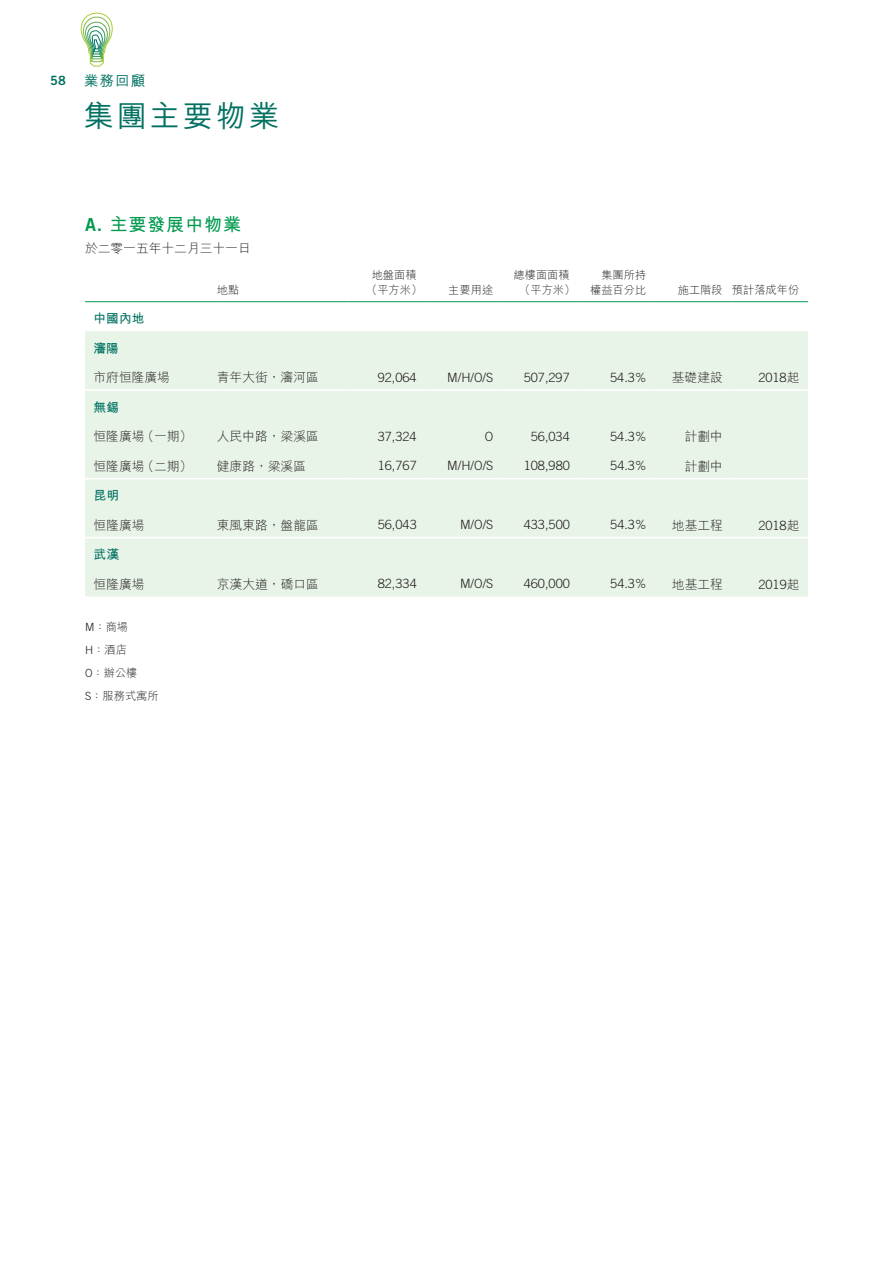
<style>
.page{position:relative;width:893px;height:1263px;background:#fff}
.page>*{position:absolute;margin:0;border:0;box-sizing:border-box;transform-origin:0 0}
.t1{font:500 30px "M Hei HK";letter-spacing:.1em;color:#007161}
.t2{font:700 18px "M Hei HK";letter-spacing:.05em;color:#00994e}
.t3{font:500 14.25px "M Hei HK";color:#007161}
.t4{font:300 12.75px "Trade Gothic LT Std";color:#231f20}
.t5{font:300 12.75px "M Hei HK";color:#231f20}
.t6{font:700 12.75px "M Hei HK";color:#007161}
.t7{font:12.75px "Trade Gothic LT Std Bd 2";color:#007161}
.t8{font:300 11.25px/15px "M Hei HK";color:#231f20;text-align:center}
.s1{font-family:"Trade Gothic LT Std Bd 2";font-weight:400}
.s2{font-family:"M Hei HK"}
.s3{font-family:"Trade Gothic LT Std"}
</style>
<div class="page">
<svg style="left:80px;top:12px;width:33px;height:55px"></svg>
<div style="left:85px;top:331px;width:723px;height:265px;background:#e9f4e8"></div>
<hr style="left:85px;top:389px;width:132px;height:2px;background:#fff">
<hr style="left:217px;top:389px;width:132px;height:2px;background:#fff">
<hr style="left:349px;top:389px;width:76px;height:2px;background:#fff">
<hr style="left:425px;top:389px;width:77px;height:2px;background:#fff">
<hr style="left:502px;top:389px;width:76px;height:2px;background:#fff">
<hr style="left:578px;top:389px;width:77px;height:2px;background:#fff">
<hr style="left:655px;top:389px;width:76px;height:2px;background:#fff">
<hr style="left:731px;top:389px;width:77px;height:2px;background:#fff">
<hr style="left:85px;top:478px;width:132px;height:1px;background:#fff">
<hr style="left:217px;top:478px;width:132px;height:1px;background:#fff">
<hr style="left:349px;top:478px;width:76px;height:1px;background:#fff">
<hr style="left:425px;top:478px;width:77px;height:1px;background:#fff">
<hr style="left:502px;top:478px;width:76px;height:1px;background:#fff">
<hr style="left:578px;top:478px;width:77px;height:1px;background:#fff">
<hr style="left:655px;top:478px;width:76px;height:1px;background:#fff">
<hr style="left:731px;top:478px;width:77px;height:1px;background:#fff">
<hr style="left:85px;top:537px;width:132px;height:1px;background:#fff">
<hr style="left:217px;top:537px;width:132px;height:1px;background:#fff">
<hr style="left:349px;top:537px;width:76px;height:1px;background:#fff">
<hr style="left:425px;top:537px;width:77px;height:1px;background:#fff">
<hr style="left:502px;top:537px;width:76px;height:1px;background:#fff">
<hr style="left:578px;top:537px;width:77px;height:1px;background:#fff">
<hr style="left:655px;top:537px;width:76px;height:1px;background:#fff">
<hr style="left:731px;top:537px;width:77px;height:1px;background:#fff">
<hr style="left:85px;top:301px;width:132px;height:1px;background:#00994e">
<hr style="left:217px;top:301px;width:132px;height:1px;background:#00994e">
<hr style="left:349px;top:301px;width:76px;height:1px;background:#00994e">
<hr style="left:425px;top:301px;width:77px;height:1px;background:#00994e">
<hr style="left:502px;top:301px;width:76px;height:1px;background:#00994e">
<hr style="left:578px;top:301px;width:77px;height:1px;background:#00994e">
<hr style="left:655px;top:301px;width:76px;height:1px;background:#00994e">
<hr style="left:731px;top:301px;width:77px;height:1px;background:#00994e">
<p class="t7" style="left:50px;top:73px;width:17px">58</p>
<p class="t3" style="left:84px;top:71px;width:63px">業務回顧</p>
<h1 class="t1" style="left:84px;top:94px;width:196px">集團主要物業</h1>
<h2 class="t2" style="left:85px;top:211px;width:158px"><span class="s1">A.</span> 主要發展中物業</h2>
<p class="t5" style="left:85px;top:242px;width:167px">於二零一五年十二月三十一日</p>
<p class="t8" style="left:217px;top:282px;width:24px">地點</p>
<p class="t8" style="left:366px;top:267px;width:58px">地盤面積（平方米）</p>
<p class="t8" style="left:448px;top:282px;width:46px">主要用途</p>
<p class="t8" style="left:514px;top:267px;width:63px">總樓面面積（平方米）</p>
<p class="t8" style="left:590px;top:267px;width:58px;text-align:right">集團所持權益百分比</p>
<p class="t8" style="left:678px;top:282px;width:123px">施工階段 預計落成年份</p>
<p class="t6" style="left:94px;top:309px;width:52px">中國內地</p>
<p class="t6" style="left:94px;top:339px;width:27px">瀋陽</p>
<p class="t5" style="left:94px;top:371px;width:78px">市府恒隆廣場</p>
<p class="t5" style="left:217px;top:371px;width:103px">青年大街，瀋河區</p>
<p class="t4" style="left:378px;top:369px;width:40px">92,064</p>
<p class="t4" style="left:447px;top:369px;width:48px">M/H/O/S</p>
<p class="t4" style="left:524px;top:369px;width:48px">507,297</p>
<p class="t4" style="left:610px;top:369px;width:38px">54.3%</p>
<p class="t5" style="left:672px;top:371px;width:52px">基礎建設</p>
<p class="t4" style="left:758px;top:370px;width:43px">2018<span class="s2">起</span></p>
<p class="t6" style="left:94px;top:398px;width:27px">無錫</p>
<p class="t5" style="left:94px;top:430px;width:100px">恒隆廣場（一期）</p>
<p class="t5" style="left:217px;top:430px;width:103px">人民中路，梁溪區</p>
<p class="t4" style="left:378px;top:428px;width:40px">37,324</p>
<p class="t4" style="left:485px;top:428px;width:10px">O</p>
<p class="t4" style="left:531px;top:428px;width:40px">56,034</p>
<p class="t4" style="left:610px;top:428px;width:38px">54.3%</p>
<p class="t5" style="left:685px;top:430px;width:40px">計劃中</p>
<p class="t5" style="left:94px;top:459px;width:100px">恒隆廣場（二期）</p>
<p class="t5" style="left:217px;top:459px;width:91px">健康路，梁溪區</p>
<p class="t4" style="left:378px;top:458px;width:40px">16,767</p>
<p class="t4" style="left:447px;top:458px;width:48px">M/H/O/S</p>
<p class="t4" style="left:524px;top:458px;width:48px">108,980</p>
<p class="t4" style="left:610px;top:458px;width:38px">54.3%</p>
<p class="t5" style="left:685px;top:459px;width:40px">計劃中</p>
<p class="t6" style="left:94px;top:486px;width:27px">昆明</p>
<p class="t5" style="left:94px;top:518px;width:52px">恒隆廣場</p>
<p class="t5" style="left:217px;top:518px;width:103px">東風東路，盤龍區</p>
<p class="t4" style="left:378px;top:517px;width:40px">56,043</p>
<p class="t4" style="left:460px;top:517px;width:35px">M/O/S</p>
<p class="t4" style="left:524px;top:517px;width:48px">433,500</p>
<p class="t4" style="left:610px;top:517px;width:38px">54.3%</p>
<p class="t5" style="left:672px;top:518px;width:52px">地基工程</p>
<p class="t4" style="left:758px;top:517px;width:43px">2018<span class="s2">起</span></p>
<p class="t6" style="left:94px;top:545px;width:27px">武漢</p>
<p class="t5" style="left:94px;top:577px;width:53px">恒隆廣場</p>
<p class="t5" style="left:217px;top:577px;width:103px">京漢大道，礄口區</p>
<p class="t4" style="left:378px;top:576px;width:40px">82,334</p>
<p class="t4" style="left:460px;top:576px;width:35px">M/O/S</p>
<p class="t4" style="left:524px;top:576px;width:48px">460,000</p>
<p class="t4" style="left:610px;top:576px;width:38px">54.3%</p>
<p class="t5" style="left:672px;top:577px;width:52px">地基工程</p>
<p class="t4" style="left:758px;top:576px;width:43px">2019<span class="s2">起</span></p>
<p class="t8" style="left:85px;top:616px;width:75px;line-height:23px;text-align:left"><span class="s3">M</span>：商場<br><span class="s3">H</span>：酒店<br><span class="s3">O</span>：辦公樓<br><span class="s3">S</span>：服務式寓所</p>
</div>
